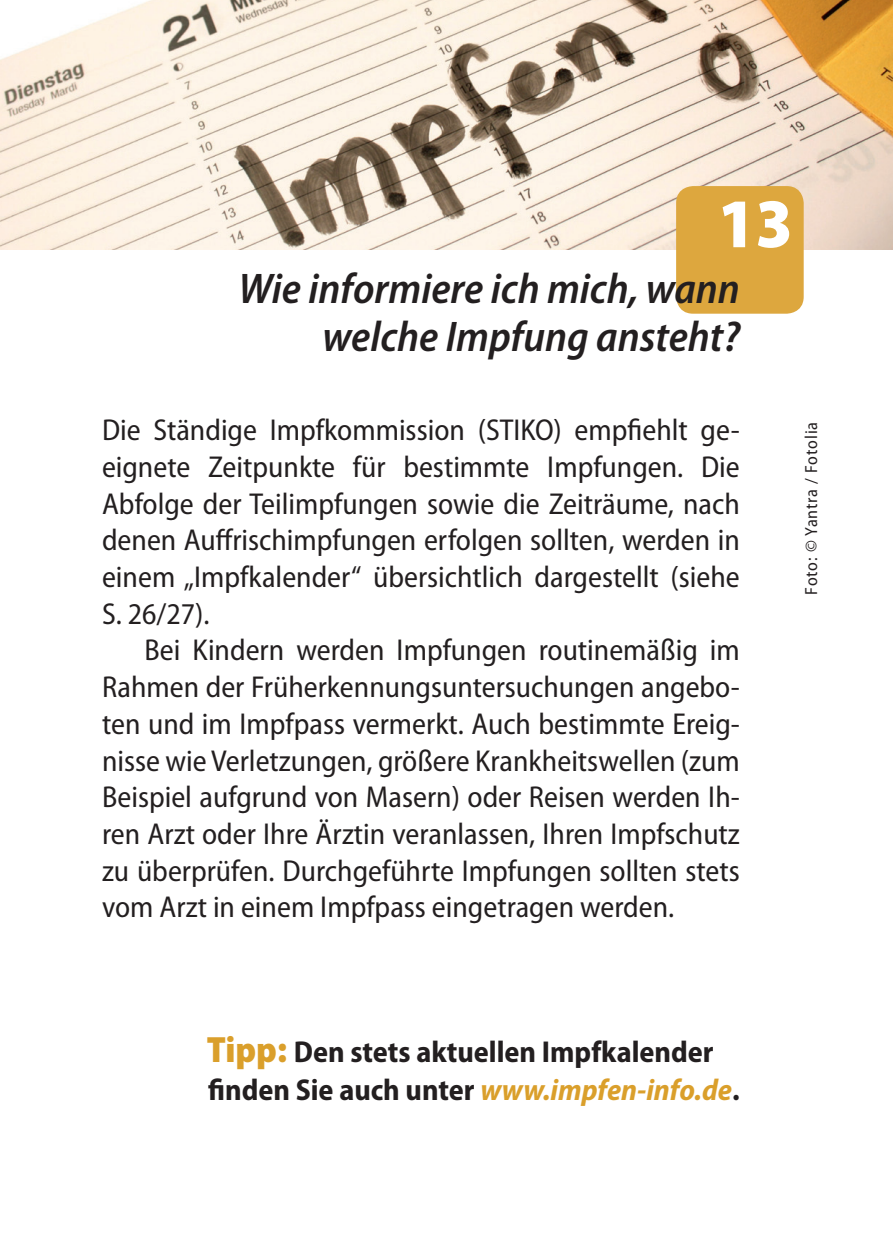
<style>
.page{position:relative;width:893px;height:1259px;background:#fff}
.page>*{position:absolute;margin:0;border:0;box-sizing:border-box;transform-origin:0 0}
.t1{font:900 semi-condensed 70.2px "Myriad Pro";color:#fff}
.t2{font:italic 600 semi-condensed 43.2px/47.7px "Myriad Pro";color:#231f20;text-align:right}
.t3{font:semi-condensed 30.3px/36.6px "Myriad Pro";color:#231f20;text-align:justify}
.t4{font:700 semi-condensed 30.3px/38.4px "Myriad Pro";color:#231f20}
.t5{font:semi-condensed 17.4px "Myriad Pro";letter-spacing:.05em;color:#231f20}
.s1{font-weight:900;font-size:36.6px;color:#da9f2b}
.s2{font-style:italic;color:#da9f2b}
</style>
<div class="page">
<img style="left:0;top:0;width:893px;height:249px">
<div style="left:676px;top:186px;width:128px;height:128px;background:#dda73e;border-radius:17px"></div>
<h1 class="t1" style="left:718px;top:184px;width:76px">13</h1>
<h2 class="t2" style="left:238px;top:266px;width:503px">Wie informiere ich mich, wann welche Impfung ansteht?</h2>
<p class="t3" style="left:102px;top:412px;width:639px">Die Ständige Impfkommission (STIKO) empfiehlt ge&shy;eignete Zeitpunkte für bestimmte Impfungen. Die Abfolge der Teilimpfungen sowie die Zeiträume, nach denen Auffrischimpfungen erfolgen sollten, werden in einem „Impfkalender“ übersichtlich dargestellt (siehe S. 26/27).</p>
<p class="t3" style="left:102px;top:632px;width:639px;text-indent:43px">Bei Kindern werden Impfungen routinemäßig im Rahmen der Früherkennungsuntersuchungen angebo&shy;ten und im Impfpass vermerkt. Auch bestimmte Ereig&shy;nisse wie Verletzungen, größere Krankheitswellen (zum Beispiel aufgrund von Masern) oder Reisen werden Ih&shy;ren Arzt oder Ihre Ärztin veranlassen, Ihren Impfschutz zu überprüfen. Durchgeführte Impfungen sollten stets vom Arzt in einem Impfpass eingetragen werden.</p>
<p class="t5" style="left:802px;top:594px;width:174px;rotate:-90deg">Foto: © Yantra / Fotolia</p>
<p class="t4" style="left:207px;top:1033px;width:534px"><span class="s1">Tipp:</span> Den stets aktuellen Impfkalender finden Sie auch unter <span class="s2">www.impfen-info.de</span>.</p>
</div>
